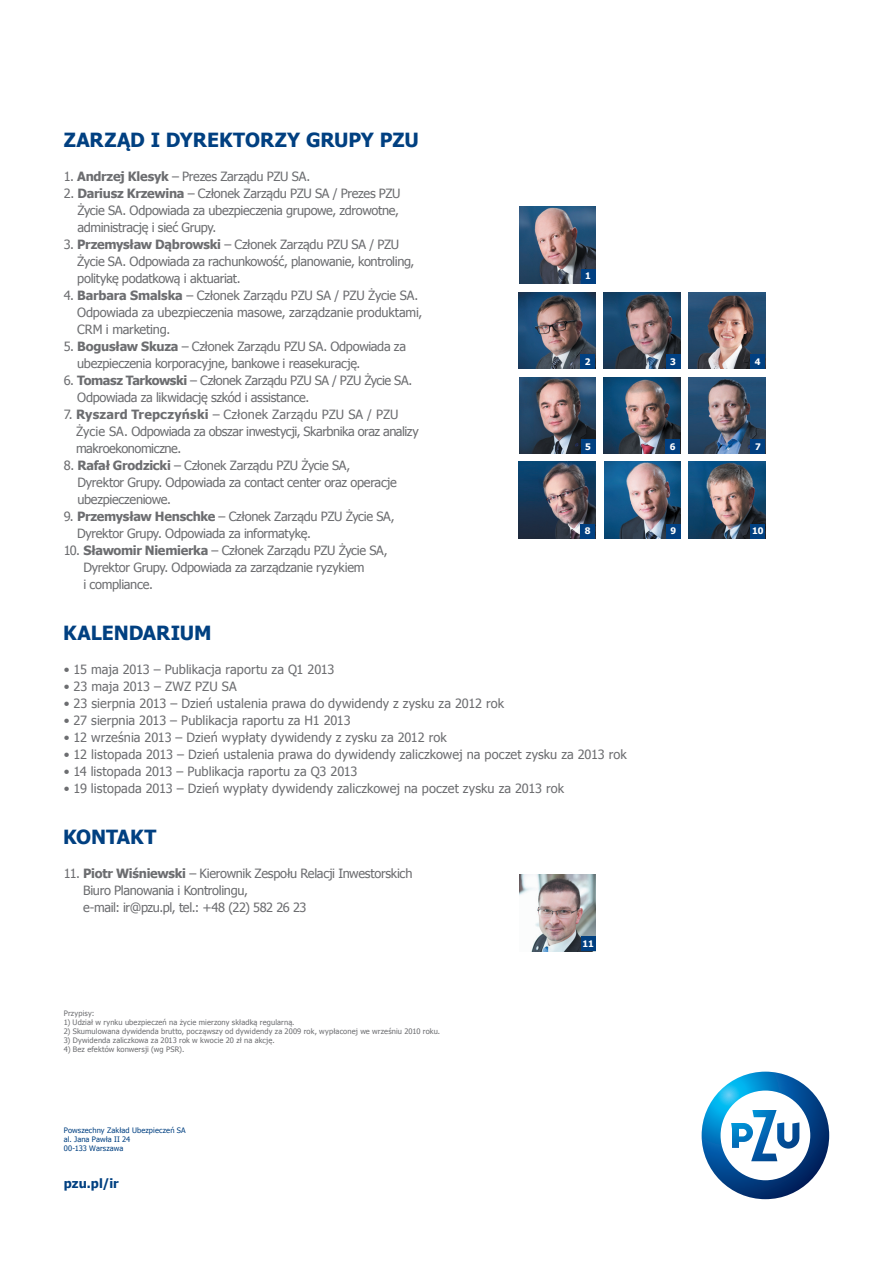
<style>
.page{position:relative;width:893px;height:1263px;background:#fff}
.page>*{position:absolute;margin:0;border:0;box-sizing:border-box;transform-origin:0 0}
.ROZDZIAL{font:700 19.5px "Tahoma";letter-spacing:-.005em;color:#014081}
.TEKST{font:12.75px/17px "Tahoma";letter-spacing:-.02em;color:#6c6d70}
.TEKST-2{font:12.75px "Tahoma";letter-spacing:.005em;color:#6c6d70}
.TEKST-3{font:12.75px "Tahoma";color:#6c6d70}
.PAGINA_TEKSTY{font:700 12.75px "Tahoma";letter-spacing:.005em;color:#014081}
.t1{font:700 9px "Tahoma";color:#fff}
.Przypis_infolinia{font:7.5px "Tahoma";letter-spacing:.015em;color:#6c6d70}
.PRZYPIS_SZARY{font:7.5px/9px "Tahoma";letter-spacing:.015em;color:#014081}
.s1{font-weight:700}
</style>
<div class="page">
<svg style="left:702px;top:1071px;width:127px;height:128px"></svg>
<img style="left:519px;top:875px;width:76px;height:76px">
<div style="left:581px;top:936px;width:14px;height:15px;background:#014081"></div>
<img style="left:519px;top:207px;width:76px;height:76px">
<div style="left:581px;top:269px;width:14px;height:14px;background:#014081"></div>
<img style="left:604px;top:292px;width:76px;height:77px">
<div style="left:666px;top:354px;width:14px;height:15px;background:#014081"></div>
<img style="left:519px;top:377px;width:76px;height:77px">
<div style="left:581px;top:439px;width:14px;height:15px;background:#014081"></div>
<img style="left:689px;top:377px;width:76px;height:77px">
<div style="left:750px;top:439px;width:15px;height:15px;background:#014081"></div>
<img style="left:604px;top:462px;width:77px;height:76px">
<div style="left:666px;top:524px;width:15px;height:14px;background:#014081"></div>
<img style="left:689px;top:292px;width:76px;height:77px">
<div style="left:750px;top:354px;width:15px;height:15px;background:#014081"></div>
<img style="left:604px;top:377px;width:76px;height:77px">
<div style="left:665px;top:439px;width:15px;height:15px;background:#014081"></div>
<img style="left:519px;top:462px;width:76px;height:76px">
<div style="left:580px;top:524px;width:15px;height:14px;background:#014081"></div>
<img style="left:689px;top:462px;width:76px;height:76px">
<div style="left:750px;top:524px;width:15px;height:14px;background:#014081"></div>
<img style="left:519px;top:292px;width:76px;height:77px">
<div style="left:580px;top:354px;width:15px;height:15px;background:#014081"></div>
<p class="ROZDZIAL" style="left:64px;top:126px;width:356px">ZARZĄD I DYREKTORZY GRUPY PZU</p>
<p class="TEKST" style="left:64px;top:167px;width:248px">1. <span class="s1">Andrzej Klesyk</span> – Prezes Zarządu PZU SA.</p>
<p class="TEKST" style="left:77px;top:184px;width:325px;text-indent:-14px">2. <span class="s1">Dariusz Krzewina</span> – Członek Zarządu PZU SA / Prezes PZU<br>Życie SA. Odpowiada za ubezpieczenia grupowe, zdrowotne, administrację i sieć Grupy.</p>
<p class="TEKST" style="left:77px;top:235px;width:339px;text-indent:-13px">3. <span class="s1">Przemysław Dąbrowski</span> – Członek Zarządu PZU SA / PZU<br>Życie SA. Odpowiada za rachunkowość, planowanie, kontroling, politykę podatkową i aktuariat.</p>
<p class="TEKST" style="left:77px;top:286px;width:347px;text-indent:-13px">4. <span class="s1">Barbara Smalska</span> – Członek Zarządu PZU SA / PZU Życie SA.<br>Odpowiada za ubezpieczenia masowe, zarządzanie produktami,<br>CRM i marketing.</p>
<p class="TEKST" style="left:77px;top:337px;width:330px;text-indent:-13px">5. <span class="s1">Bogusław Skuza</span> – Członek Zarządu PZU SA. Odpowiada za ubezpieczenia korporacyjne, bankowe i reasekurację.</p>
<p class="TEKST" style="left:77px;top:371px;width:337px;text-indent:-13px">6. <span class="s1">Tomasz Tarkowski</span> – Członek Zarządu PZU SA / PZU Życie SA.<br>Odpowiada za likwidację szkód i assistance.</p>
<p class="TEKST" style="left:76px;top:405px;width:344px;text-indent:-12px">7. <span class="s1">Ryszard Trepczyński</span> – Członek Zarządu PZU SA / PZU<br>Życie SA. Odpowiada za obszar inwestycji, Skarbnika oraz analizy makroekonomiczne.</p>
<p class="TEKST" style="left:77px;top:456px;width:321px;text-indent:-14px">8. <span class="s1">Rafał Grodzicki</span> – Członek Zarządu PZU Życie SA,<br>Dyrektor Grupy. Odpowiada za contact center oraz operacje ubezpieczeniowe.</p>
<p class="TEKST" style="left:77px;top:507px;width:319px;text-indent:-13px">9. <span class="s1">Przemysław Henschke</span> – Członek Zarządu PZU Życie SA,<br>Dyrektor Grupy. Odpowiada za informatykę.</p>
<p class="TEKST" style="left:83px;top:541px;width:306px;text-indent:-20px">10. <span class="s1">Sławomir Niemierka</span> – Członek Zarządu PZU Życie SA,<br>Dyrektor Grupy. Odpowiada za zarządzanie ryzykiem<br>i compliance.</p>
<p class="t1" style="left:585px;top:270px;width:7px">1</p>
<p class="t1" style="left:585px;top:355px;width:7px">2</p>
<p class="t1" style="left:670px;top:355px;width:7px">3</p>
<p class="t1" style="left:755px;top:355px;width:7px">4</p>
<p class="t1" style="left:670px;top:440px;width:7px">6</p>
<p class="t1" style="left:585px;top:440px;width:7px">5</p>
<p class="t1" style="left:755px;top:440px;width:7px">7</p>
<p class="t1" style="left:585px;top:525px;width:7px">8</p>
<p class="t1" style="left:752px;top:525px;width:13px">10</p>
<p class="t1" style="left:670px;top:525px;width:7px">9</p>
<p class="ROZDZIAL" style="left:63px;top:619px;width:150px">KALENDARIUM</p>
<p class="TEKST-3" style="left:64px;top:661px;width:272px">• 15 maja 2013 – Publikacja raportu za Q1 2013</p>
<p class="TEKST-3" style="left:64px;top:678px;width:174px">• 23 maja 2013 – ZWZ PZU SA</p>
<p class="TEKST-2" style="left:64px;top:695px;width:442px">• 23 sierpnia 2013 – Dzień ustalenia prawa do dywidendy z zysku za 2012 rok</p>
<p class="TEKST-2" style="left:64px;top:712px;width:288px">• 27 sierpnia 2013 – Publikacja raportu za H1 2013</p>
<p class="TEKST-2" style="left:64px;top:729px;width:384px">• 12 września 2013 – Dzień wypłaty dywidendy z zysku za 2012 rok</p>
<p class="TEKST-2" style="left:64px;top:746px;width:565px">• 12 listopada 2013 – Dzień ustalenia prawa do dywidendy zaliczkowej na poczet zysku za 2013 rok</p>
<p class="TEKST-2" style="left:64px;top:763px;width:295px">• 14 listopada 2013 – Publikacja raportu za Q3 2013</p>
<p class="TEKST-2" style="left:64px;top:780px;width:502px">• 19 listopada 2013 – Dzień wypłaty dywidendy zaliczkowej na poczet zysku za 2013 rok</p>
<p class="ROZDZIAL" style="left:63px;top:823px;width:95px">KONTAKT</p>
<p class="TEKST" style="left:83px;top:864px;width:331px;text-indent:-19px">11. <span class="s1">Piotr Wiśniewski</span> – Kierownik Zespołu Relacji Inwestorskich<br>Biuro Planowania i Kontrolingu,<br>e-mail: ir@pzu.pl, tel.: +48 (22) 582 26 23</p>
<p class="Przypis_infolinia" style="left:64px;top:1008px;width:32px">Przypisy:</p>
<p class="Przypis_infolinia" style="left:64px;top:1017px;width:232px">1) Udział w rynku ubezpieczeń na życie mierzony składką regularną.</p>
<p class="Przypis_infolinia" style="left:64px;top:1026px;width:378px">2) Skumulowana dywidenda brutto, począwszy od dywidendy za 2009 rok, wypłaconej we wrześniu 2010 roku.</p>
<p class="Przypis_infolinia" style="left:64px;top:1035px;width:212px">3) Dywidenda zaliczkowa za 2013 rok w kwocie 20 zł na akcję.</p>
<p class="Przypis_infolinia" style="left:64px;top:1044px;width:122px">4) Bez efektów konwersji (wg PSR).</p>
<p class="PRZYPIS_SZARY" style="left:64px;top:1125px;width:123px">Powszechny Zakład Ubezpieczeń SA al. Jana Pawła II 24</p>
<p class="PRZYPIS_SZARY" style="left:64px;top:1143px;width:61px">00-133 Warszawa</p>
<p class="PAGINA_TEKSTY" style="left:64px;top:1175px;width:56px">pzu.pl/ir</p>
<p class="t1" style="left:582px;top:938px;width:13px">11</p>
</div>
